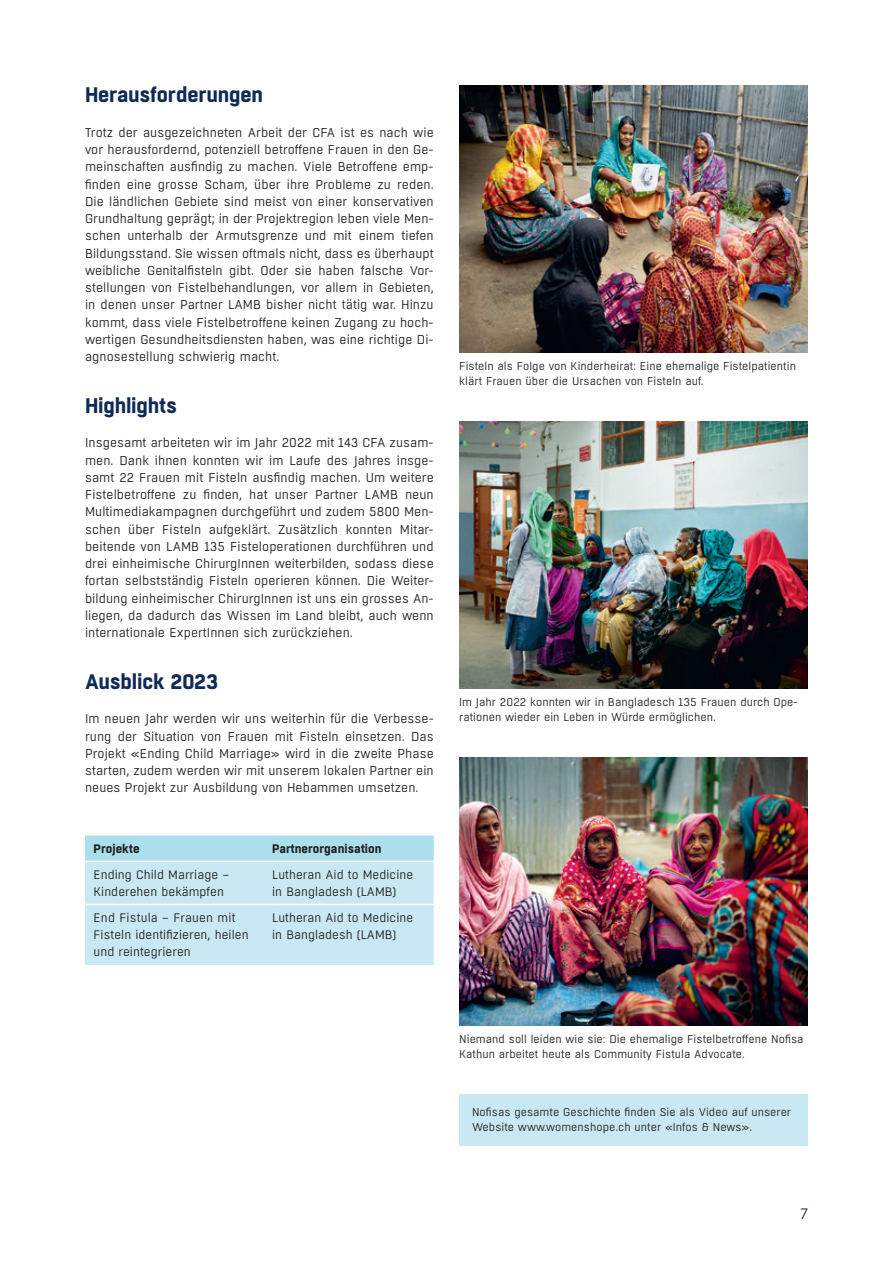
<style>
.page{position:relative;width:893px;height:1263px;background:#fff}
.page>*{position:absolute;margin:0;border:0;box-sizing:border-box;transform-origin:0 0}
.t1{font:700 21px "Boxed";letter-spacing:-.01em;color:#102a56}
.t2{font:15px "Boxed";color:#102a56}
.t3{font:12.75px/17.2px "Boxed";letter-spacing:.005em;color:#231f20;text-align:justify}
.t4{font:12.3px/17.2px "Boxed";letter-spacing:.005em;color:#231f20}
.t5{font:700 12.3px "Boxed";letter-spacing:.005em;color:#231f20}
.t6{font:11.25px/15.3px "Boxed";letter-spacing:.005em;color:#231f20}
</style>
<div class="page">
<svg style="left:85px;top:835px;width:349px;height:130px;background:#c3e7f1"></svg>
<hr style="left:85px;top:861px;width:187px;height:1px;background:#fff">
<hr style="left:272px;top:861px;width:162px;height:1px;background:#fff">
<hr style="left:85px;top:904px;width:187px;height:1px;background:#fff">
<hr style="left:272px;top:904px;width:162px;height:1px;background:#fff">
<img style="left:459px;top:85px;width:349px;height:267px">
<img style="left:459px;top:421px;width:349px;height:268px">
<img style="left:459px;top:758px;width:349px;height:267px">
<div style="left:459px;top:1094px;width:349px;height:52px;background:#c8e9f3"></div>
<h1 class="t1" style="left:85px;top:81px;width:179px">Herausforderungen</h1>
<p class="t3" style="left:85px;top:124px;width:350px">Trotz der ausgezeichneten Arbeit der CFA ist es nach wie vor herausfordernd, potenziell betroffene Frauen in den Ge&shy;meinschaften ausfindig zu machen. Viele Betroffene emp&shy;finden eine grosse Scham, über ihre Probleme zu reden.<br>Die ländlichen Gebiete sind meist von einer konservativen Grundhaltung geprägt; in der Projektregion leben viele Men&shy;schen unterhalb der Armutsgrenze und mit einem tiefen Bildungsstand. Sie wissen oftmals nicht, dass es überhaupt weibliche Genitalfisteln gibt. Oder sie haben falsche Vor&shy;stellungen von Fistelbehandlungen, vor allem in Gebieten, in denen unser Partner LAMB bisher nicht tätig war. Hinzu kommt, dass viele Fistelbetroffene keinen Zugang zu hoch&shy;wertigen Gesundheitsdiensten haben, was eine richtige Di&shy;agnosestellung schwierig macht.</p>
<h1 class="t1" style="left:85px;top:391px;width:94px">Highlights</h1>
<p class="t3" style="left:85px;top:434px;width:350px">Insgesamt arbeiteten wir im Jahr 2022 mit 143 CFA zusam&shy;men. Dank ihnen konnten wir im Laufe des Jahres insge&shy;samt 22 Frauen mit Fisteln ausfindig machen. Um weitere Fistelbetroffene zu finden, hat unser Partner LAMB neun Multimediakampagnen durchgeführt und zudem 5800 Men&shy;schen über Fisteln aufgeklärt. Zusätzlich konnten Mitar&shy;beitende von LAMB 135 Fisteloperationen durchführen und drei einheimische ChirurgInnen weiterbilden, sodass diese fortan selbstständig Fisteln operieren können. Die Weiter&shy;bildung einheimischer ChirurgInnen ist uns ein grosses An&shy;liegen, da dadurch das Wissen im Land bleibt, auch wenn internationale ExpertInnen sich zurückziehen.</p>
<h1 class="t1" style="left:85px;top:667px;width:135px">Ausblick 2023</h1>
<p class="t3" style="left:85px;top:710px;width:350px">Im neuen Jahr werden wir uns weiterhin für die Verbesse&shy;rung der Situation von Frauen mit Fisteln einsetzen. Das Projekt «Ending Child Marriage» wird in die zweite Phase starten, zudem werden wir mit unserem lokalen Partner ein neues Projekt zur Ausbildung von Hebammen umsetzen.</p>
<p class="t5" style="left:94px;top:840px;width:48px">Projekte</p>
<p class="t5" style="left:272px;top:840px;width:111px">Partnerorganisation</p>
<p class="t4" style="left:94px;top:866px;width:137px">Ending Child Marriage –<br>Kinderehen bekämpfen</p>
<p class="t4" style="left:272px;top:866px;width:143px">Lutheran Aid to Medicine in Bangladesh (LAMB)</p>
<p class="t4" style="left:94px;top:909px;width:157px">End Fistula – Frauen mit<br>Fisteln identifizieren, heilen und reintegrieren</p>
<p class="t4" style="left:272px;top:909px;width:143px">Lutheran Aid to Medicine in Bangladesh (LAMB)</p>
<p class="t6" style="left:459px;top:358px;width:338px">Fisteln als Folge von Kinderheirat: Eine ehemalige Fistelpatientin klärt Frauen über die Ursachen von Fisteln auf.</p>
<p class="t6" style="left:459px;top:695px;width:340px">Im Jahr 2022 konnten wir in Bangladesch 135 Frauen durch Ope&shy;rationen wieder ein Leben in Würde ermöglichen.</p>
<p class="t6" style="left:459px;top:1031px;width:346px">Niemand soll leiden wie sie: Die ehemalige Fistelbetroffene Nofisa<br>Kathun arbeitet heute als Community Fistula Advocate.</p>
<p class="t6" style="left:472px;top:1105px;width:321px">Nofisas gesamte Geschichte finden Sie als Video auf unserer<br>Website www.womenshope.ch unter «Infos &amp; News».</p>
<p class="t2" style="left:800px;top:1204px;width:9px">7</p>
</div>
